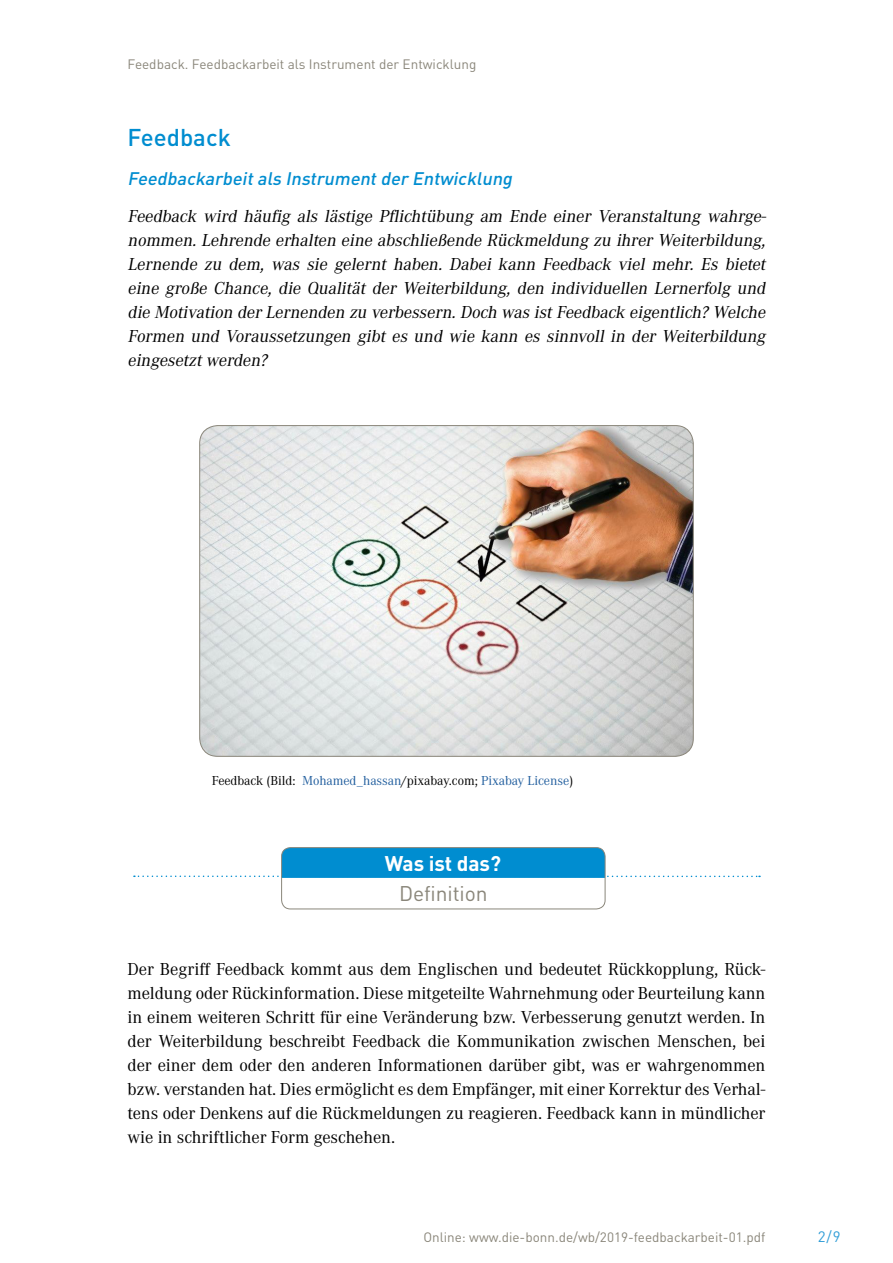
<style>
.page{position:relative;width:893px;height:1263px;background:#fff}
.page>*{position:absolute;margin:0;border:0;box-sizing:border-box;transform-origin:0 0}
.t1{font:500 24px "DIN Pro";color:#008dd0}
.t2{font:700 21px "DIN Pro";letter-spacing:-.005em;color:#fff}
.t3{font:21px "DIN Pro";letter-spacing:-.005em;color:#8a867a}
.t4{font:18px/24px "Corporate A";letter-spacing:-.005em;color:#000;text-align:justify}
.t5{font:italic 18px/24px "Corporate A";color:#000;text-align:justify}
.t6{font:italic 500 18px "DIN Pro";color:#008dd0}
.t7{font:15px "DIN Pro";color:#309dd7}
.t8{font:13.5px "DIN Pro";color:#8a867a}
.t9{font:13.5px "Corporate A";letter-spacing:-.005em;color:#000}
.s1{color:#215e9e}
</style>
<div class="page">
<img style="left:200px;top:426px;width:493px;height:330px">
<div style="left:281px;top:847px;width:324px;height:62px;border:1px solid #8a867a;border-radius:9px"></div>
<svg style="left:134px;top:848px;width:626px;height:30px"></svg>
<p class="t8" style="left:128px;top:53px;width:350px">Feedback. Feedbackarbeit als Instrument der Entwicklung</p>
<h1 class="t1" style="left:128px;top:118px;width:105px">Feedback</h1>
<p class="t6" style="left:128px;top:164px;width:391px">Feedbackarbeitals InstrumentderEntwicklung</p>
<p class="t5" style="left:128px;top:205px;width:643px">Feedback wird häufig als lästige Pflichtübung am Ende einer Veranstaltung wahrge&shy;nommen. Lehrende erhalten eine abschließende Rückmeldung zu ihrer Weiterbildung, Lernende zu dem, was sie gelernt haben. Dabei kann Feedback viel mehr. Es bietet eine große Chance, die Qualität der Weiterbildung, den individuellen Lernerfolg und die Motivation derLernenden zu verbessern.Doch was istFeedback eigentlich?Welche Formen und Voraussetzungen gibt es und wie kann es sinnvoll in der Weiterbildung eingesetztwerden?</p>
<p class="t9" style="left:212px;top:773px;width:363px">Feedback (Bild: <span class="s1">Mohamed_hassan</span>/pixabay.com; <span class="s1">Pixabay License</span>)</p>
<p class="t2" style="left:385px;top:846px;width:118px">Was ist das?</p>
<p class="t3" style="left:399px;top:877px;width:90px">Definition</p>
<p class="t4" style="left:128px;top:958px;width:639px">Der Begriff Feedback kommt aus dem Englischen und bedeutet Rückkopplung, Rück&shy;meldung oder Rückinformation. Diese mitgeteilte Wahrnehmung oder Beurteilung kann in einem weiteren Schritt für eine Veränderung bzw. Verbesserung genutzt werden. In der Weiterbildung beschreibt Feedback die Kommunikation zwischen Menschen, bei der einer dem oder den anderen Informationen darüber gibt, was er wahrgenommen bzw. verstanden hat. Dies ermöglicht es dem Empfänger, mit einer Korrektur des Verhal&shy;tens oder Denkens auf die Rückmeldungen zu reagieren. Feedback kann in mündlicher wie in schriftlicher Form geschehen.</p>
<p class="t8" style="left:423px;top:1227px;width:343px">Online: www.die-bonn.de/wb/2019-feedbackarbeit-01.pdf</p>
<p class="t7" style="left:818px;top:1225px;width:24px">2/9</p>
</div>
